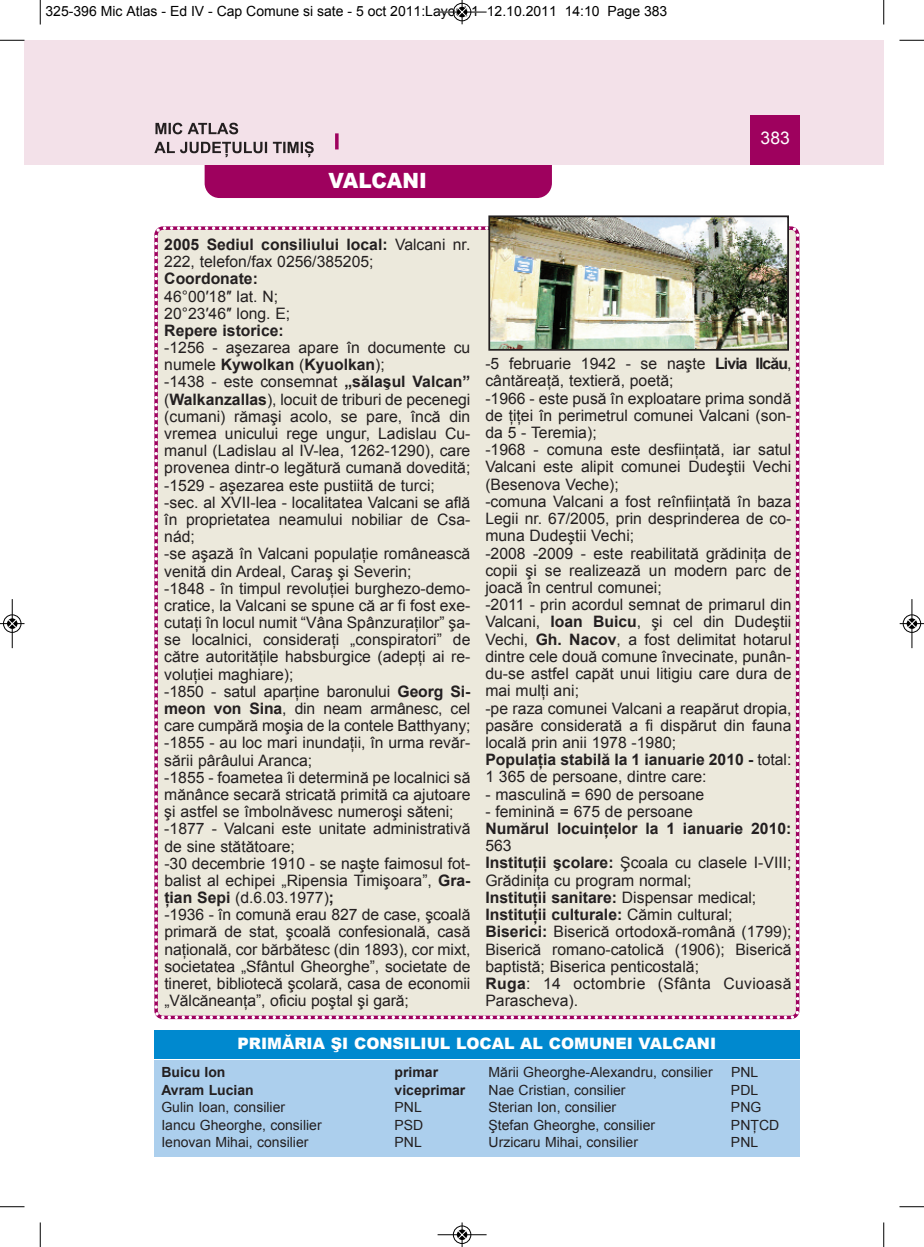
<style>
.page{position:relative;width:924px;height:1247px;background:#fff}
.page>*{position:absolute;margin:0;border:0;box-sizing:border-box;transform-origin:0 0}
.t1{font:900 21px "Arial";color:#fff;scale:.95 1}
.t2{font:17.5px "Arial";color:#fff}
.t3{font:15.75px/17.2px "Arial";color:#231f20}
.t4{font:700 15.75px "Arial";color:#231f20}
.t5{font:900 15.75px "Arial";color:#fff}
.t6{font:14px "Arial";color:#231f20}
.t7{font:14px "Arial";color:#000}
.t8{font:700 14px "Arial";color:#231f20}
.s1{font-weight:700}
</style>
<div class="page">
<div style="left:205px;top:135px;width:347px;height:63px;background:#9e015e;border-radius:15px"></div>
<div style="left:40px;top:40px;width:844px;height:124px;background:#f3e1e9"></div>
<div style="left:750px;top:115px;width:50px;height:49px;background:#9e015e"></div>
<svg style="left:335px;top:133px;width:4px;height:16px"></svg>
<div style="left:24px;top:40px;width:16px;height:124px;background:#f3e1e9"></div>
<svg style="left:155px;top:123px;width:83px;height:11px"></svg>
<svg style="left:154px;top:142px;width:160px;height:15px"></svg>
<div style="left:154px;top:226px;width:646px;height:794px;background:#ece9dc"></div>
<svg style="left:161px;top:1015px;width:4px;height:4px"></svg>
<div style="left:154px;top:1060px;width:645px;height:96px;background:#accfed"></div>
<div style="left:154px;top:1030px;width:645px;height:28px;background:#0089cf"></div>
<img style="left:491px;top:218px;width:295px;height:129px">
<div style="left:488px;top:215px;width:301px;height:135px;border:2px solid #231f20"></div>
<svg style="left:40px;top:0;width:1px;height:24px"></svg>
<svg style="left:0;top:40px;width:24px;height:1px"></svg>
<svg style="left:883px;top:0;width:1px;height:24px"></svg>
<svg style="left:899px;top:40px;width:25px;height:1px"></svg>
<svg style="left:40px;top:1222px;width:1px;height:24px"></svg>
<svg style="left:0;top:1206px;width:24px;height:1px"></svg>
<svg style="left:883px;top:1222px;width:1px;height:24px"></svg>
<svg style="left:899px;top:1206px;width:25px;height:1px"></svg>
<hr style="left:438px;top:12px;width:48px;height:1px;background:#000">
<div style="left:453px;top:3px;width:18px;height:18px;border:1px solid #000;border-radius:50%"></div>
<svg style="left:458px;top:0;width:8px;height:24px"></svg>
<hr style="left:438px;top:1234px;width:48px;height:1px;background:#000">
<div style="left:453px;top:1225px;width:18px;height:18px;border:1px solid #000;border-radius:50%"></div>
<svg style="left:458px;top:1222px;width:8px;height:24px"></svg>
<div style="left:3px;top:614px;width:19px;height:19px;border:1px solid #fff;border-radius:50%"></div>
<hr style="left:12px;top:599px;width:1px;height:49px;background:#000">
<div style="left:3px;top:614px;width:18px;height:18px;border:1px solid #000;border-radius:50%"></div>
<svg style="left:0;top:619px;width:24px;height:9px"></svg>
<div style="left:902px;top:614px;width:19px;height:19px;border:1px solid #fff;border-radius:50%"></div>
<hr style="left:911px;top:599px;width:1px;height:49px;background:#000">
<div style="left:903px;top:614px;width:18px;height:18px;border:1px solid #000;border-radius:50%"></div>
<svg style="left:900px;top:619px;width:24px;height:9px"></svg>
<p class="t7" style="left:46px;top:3px;width:623px">325-396 Mic Atlas - Ed IV - Cap Comune si sate - 5 oct 2011:Layout 1 12.10.2011 14:10 Page 383</p>
<h1 class="t1" style="left:328px;top:165px;width:105px">VALCANI</h1>
<p class="t2" style="left:760px;top:128px;width:31px">383</p>
<p class="t3" style="left:164px;top:236px;width:308px"><span class="s1">2005 Sediul consiliului local:</span> Valcani nr.<br>222, telefon/fax 0256/385205;</p>
<p class="t4" style="left:164px;top:270px;width:95px">Coordonate:</p>
<p class="t3" style="left:164px;top:287px;width:128px">46°00′18″ lat. N;<br>20°23′46″ long. E;</p>
<p class="t4" style="left:164px;top:321px;width:121px">Repere istorice:</p>
<p class="t3" style="left:164px;top:339px;width:308px">-1256 - aşezarea apare în documente cu numele <span class="s1">Kywolkan</span> (<span class="s1">Kyuolkan</span>);<br>-1438 - este consemnat <span class="s1">„sălaşul Valcan” </span>(<span class="s1">Walkanzallas</span>), locuit de triburi de pecenegi (cumani) rămaşi acolo, se pare, încă din vremea unicului rege ungur, Ladislau Cu&shy;manul (Ladislau al IV-lea, 1262-1290), care provenea dintr-o legătură cumană dovedită; -1529 - aşezarea este pustiită de turci; -sec. al XVII-lea - localitatea Valcani se află în proprietatea neamului nobiliar de Csa&shy;nád;<br>-se aşază în Valcani populaţie românească venită din Ardeal, Caraş şi Severin;<br>-1848 - în timpul revoluţiei burghezo-demo&shy;cratice, la Valcani se spune că ar fi fost exe&shy;cutaţi în locul numit “Vâna Spânzuraţilor” şa&shy;se localnici, consideraţi „conspiratori” de către autorităţile habsburgice (adepţi ai re&shy;voluţiei maghiare);<br>-1850 - satul aparţine baronului <span class="s1">Georg Si&shy;meon von Sina</span>, din neam armânesc, cel care cumpără moşia de la contele Batthyany; -1855 - au loc mari inundaţii, în urma revăr&shy;sării pârâului Aranca;<br>-1855 - foametea îi determină pe localnici să mănânce secară stricată primită ca ajutoare şi astfel se îmbolnăvesc numeroşi săteni; -1877 - Valcani este unitate administrativă de sine stătătoare;<br>-30 decembrie 1910 - se naşte faimosul fot&shy;balist al echipei „Ripensia Timişoara”, <span class="s1">Gra&shy;ţian Sepi</span> (d.6.03.1977)<span class="s1">;<br></span>-1936 - în comună erau 827 de case, şcoală primară de stat, şcoală confesională, casă naţională, cor bărbătesc (din 1893), cor mixt, societatea „Sfântul Gheorghe”, societate de tineret, bibliotecă şcolară, casa de economii „Vălcăneanţa”, oficiu poştal şi gară;</p>
<p class="t3" style="left:485px;top:355px;width:308px">-5 februarie 1942 - se naşte <span class="s1">Livia Ilcău</span>, cântăreaţă, textieră, poetă;<br>-1966 - este pusă în exploatare prima sondă de ţiţei în perimetrul comunei Valcani (son&shy;da 5 - Teremia);<br>-1968 - comuna este desfiinţată, iar satul Valcani este alipit comunei Dudeştii Vechi (Besenova Veche);<br>-comuna Valcani a fost reînfiinţată în baza Legii nr. 67/2005, prin desprinderea de co&shy;muna Dudeştii Vechi;<br>-2008 -2009 - este reabilitată grădiniţa de copii şi se realizează un modern parc de joacă în centrul comunei;<br>-2011 - prin acordul semnat de primarul din Valcani, <span class="s1">Ioan Buicu</span>, şi cel din Dudeştii Vechi, <span class="s1">Gh. Nacov</span>, a fost delimitat hotarul dintre cele două comune învecinate, punân&shy;du-se astfel capăt unui litigiu care dura de mai mulţi ani;<br>-pe raza comunei Valcani a reapărut dropia, pasăre considerată a fi dispărut din fauna locală prin anii 1978 -1980;<br><span class="s1">Populaţia stabilă la 1 ianuarie 2010 -</span> total:<br>1 365 de persoane, dintre care:</p>
<p class="t3" style="left:485px;top:785px;width:220px">- masculină = 690 de persoane</p>
<p class="t3" style="left:485px;top:802px;width:209px">- feminină = 675 de persoane</p>
<p class="t4" style="left:485px;top:819px;width:308px">Numărul locuinţelor la 1 ianuarie 2010:</p>
<p class="t3" style="left:485px;top:837px;width:308px">563<br><span class="s1">Instituţii şcolare:</span> Şcoala cu clasele I-VIII; Grădiniţa cu program normal;<br><span class="s1">Instituţii sanitare:</span> Dispensar medical; <span class="s1">Instituţii culturale:</span> Cămin cultural; <span class="s1">Biserici:</span> Biserică ortodoxă-română (1799); Biserică romano-catolică (1906); Biserică baptistă; Biserica penticostală;<br><span class="s1">Ruga</span>: 14 octombrie (Sfânta Cuvioasă Parascheva).</p>
<p class="t5" style="left:237px;top:1031px;width:480px">PRIMĂRIA ŞI CONSILIUL LOCAL AL COMUNEI VALCANI</p>
<p class="t8" style="left:161px;top:1064px;width:66px">Buicu Ion</p>
<p class="t8" style="left:394px;top:1064px;width:45px">primar</p>
<p class="t8" style="left:161px;top:1081px;width:94px">Avram Lucian</p>
<p class="t8" style="left:394px;top:1081px;width:72px">viceprimar</p>
<p class="t6" style="left:161px;top:1099px;width:125px">Gulin Ioan, consilier</p>
<p class="t6" style="left:394px;top:1099px;width:29px">PNL</p>
<p class="t6" style="left:161px;top:1116px;width:162px">Iancu Gheorghe, consilier</p>
<p class="t6" style="left:394px;top:1116px;width:30px">PSD</p>
<p class="t6" style="left:161px;top:1134px;width:149px">Ienovan Mihai, consilier</p>
<p class="t6" style="left:394px;top:1134px;width:29px">PNL</p>
<p class="t6" style="left:489px;top:1064px;width:226px">Mării Gheorghe-Alexandru, consilier</p>
<p class="t6" style="left:731px;top:1064px;width:29px">PNL</p>
<p class="t6" style="left:489px;top:1081px;width:138px">Nae Cristian, consilier</p>
<p class="t6" style="left:731px;top:1081px;width:29px">PDL</p>
<p class="t6" style="left:489px;top:1099px;width:129px">Sterian Ion, consilier</p>
<p class="t6" style="left:731px;top:1099px;width:32px">PNG</p>
<p class="t6" style="left:489px;top:1116px;width:168px">Ştefan Gheorghe, consilier</p>
<p class="t6" style="left:731px;top:1116px;width:50px">PNŢCD</p>
<p class="t6" style="left:489px;top:1134px;width:151px">Urzicaru Mihai, consilier</p>
<p class="t6" style="left:731px;top:1134px;width:29px">PNL</p>
</div>
